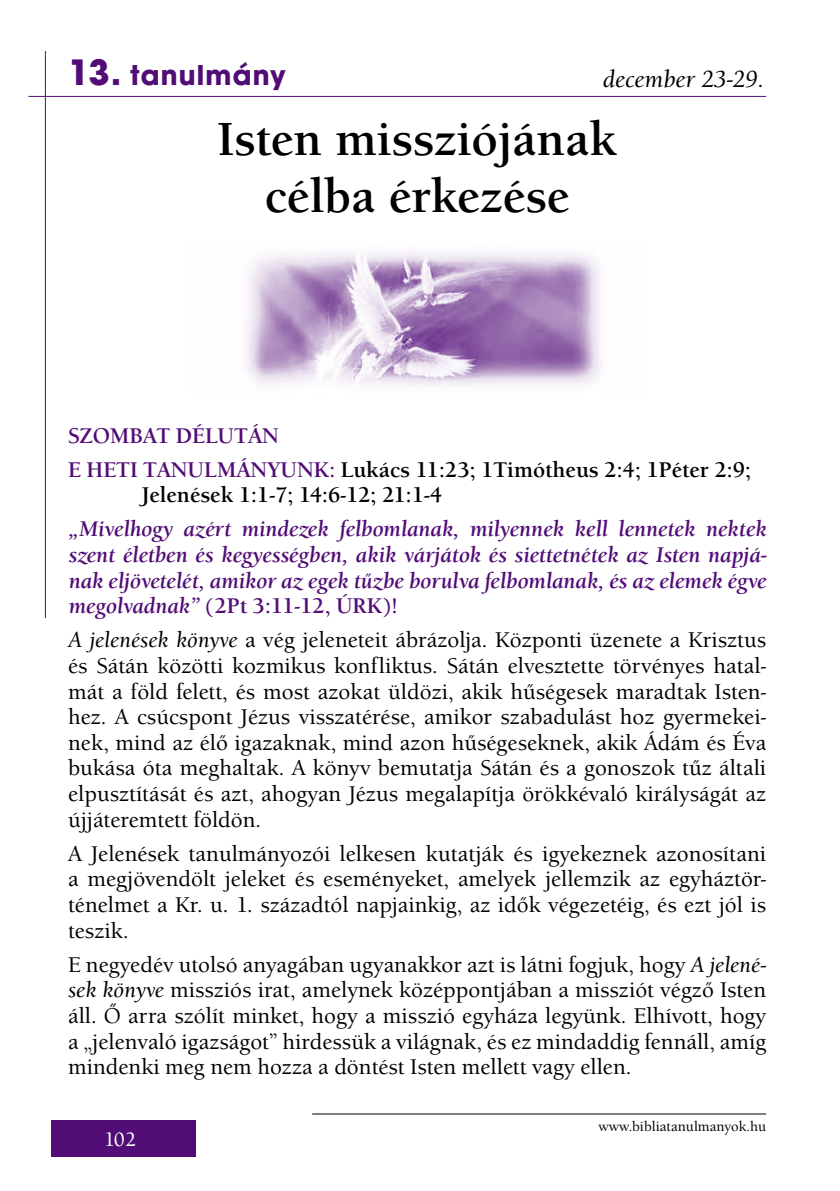
<style>
.page{position:relative;width:840px;height:1191px;background:#fff}
.page>*{position:absolute;margin:0;border:0;box-sizing:border-box;transform-origin:0 0}
.t1{font:700 48px/57.6px "Berkeley Old Sty Itc TEE";color:#000;text-align:center}
.t2{font:700 30px "Avant Gar Got Itc TEE";letter-spacing:.04em;color:#510c76}
.t3{font:italic 500 24px "Berkeley Old Sty Itc TEE";color:#000}
.t4{font:500 22px/25.6px "Berkeley Old Sty Itc TEE";color:#000;text-align:justify}
.t5{font:italic 700 22px/25.6px "Berkeley Old Sty Itc TEE";color:#510c76;text-align:justify}
.t6{font:700 22px/34px "Berkeley Old Sty Itc TEE";color:#000}
.t7{font:500 20px "Berkeley Old Sty Itc TEE";color:#fff}
.t8{font:500 14px "Berkeley Old Sty Itc TEE";color:#000}
.s1{font-size:38px}
.s2{color:#510c76}
.s3{font-style:normal}
.s4{font-style:italic}
</style>
<div class="page">
<div style="left:51px;top:1120px;width:145px;height:37px;background:#510c76"></div>
<hr style="left:28px;top:96px;width:737px;height:1px;background:#510c76">
<hr style="left:45px;top:51px;width:1px;height:567px;background:#510c76">
<img style="left:246px;top:252px;width:356px;height:134px">
<hr style="left:312px;top:1113px;width:453px;height:1px;background:#000">
<h2 class="t2" style="left:68px;top:57px;width:219px"><span class="s1">13.</span> tanulmány</h2>
<p class="t3" style="left:602px;top:65px;width:163px">december 23-29.</p>
<h1 class="t1" style="left:217px;top:110px;width:400px">Isten missziójának célba érkezése</h1>
<p class="t6" style="left:68px;top:418px;width:684px"><span class="s2">SZOMBAT DÉLUTÁN<br>E HETI TANULMÁNYUNK:</span> Lukács 11:23; 1Timótheus 2:4; 1Péter 2:9;</p>
<p class="t6" style="left:142px;top:478px;width:302px">Jelenések 1:1-7; 14:6-12; 21:1-4</p>
<p class="t5" style="left:68px;top:516px;width:700px">„Mivelhogy azért mindezek felbomlanak, milyennek kell lennetek nektek szent életben és kegyességben, akik várjátok és siettetnétek az Isten napjá&shy;nak eljövetelét, amikor az egek tűzbe borulva felbomlanak, és az elemek égve megolvadnak” <span class="s3">(2Pt 3:11-12, ÚRK)!</span></p>
<p class="t4" style="left:68px;top:627px;width:699px"><span class="s4">A jelenések könyve</span> a vég jeleneteit ábrázolja. Központi üzenete a Krisztus és Sátán közötti kozmikus konfliktus. Sátán elvesztette törvényes hatal&shy;mát a föld felett, és most azokat üldözi, akik hűségesek maradtak Isten&shy;hez. A csúcspont Jézus visszatérése, amikor szabadulást hoz gyermekei&shy;nek, mind az élő igazaknak, mind azon hűségeseknek, akik Ádám és Éva bukása óta meghaltak. A könyv bemutatja Sátán és a gonoszok tűz általi elpusztítását és azt, ahogyan Jézus megalapítja örökkévaló királyságát az újjáteremtett földön.</p>
<p class="t4" style="left:68px;top:841px;width:699px">A Jelenések tanulmányozói lelkesen kutatják és igyekeznek azonosítani a megjövendölt jeleket és eseményeket, amelyek jellemzik az egyháztör&shy;ténelmet a Kr. u. 1. századtól napjainkig, az idők végezetéig, és ezt jól is teszik.</p>
<p class="t4" style="left:68px;top:951px;width:699px">E negyedév utolsó anyagában ugyanakkor azt is látni fogjuk, hogy <span class="s4">A jelené&shy;sek könyve</span> missziós irat, amelynek középpontjában a missziót végző Isten áll. Ő arra szólít minket, hogy a misszió egyháza legyünk. Elhívott, hogy a „jelenvaló igazságot” hirdessük a világnak, és ez mindaddig fennáll, amíg mindenki meg nem hozza a döntést Isten mellett vagy ellen.</p>
<p class="t7" style="left:104px;top:1128px;width:33px">102</p>
<p class="t8" style="left:598px;top:1118px;width:169px">www.bibliatanulmanyok.hu</p>
</div>
